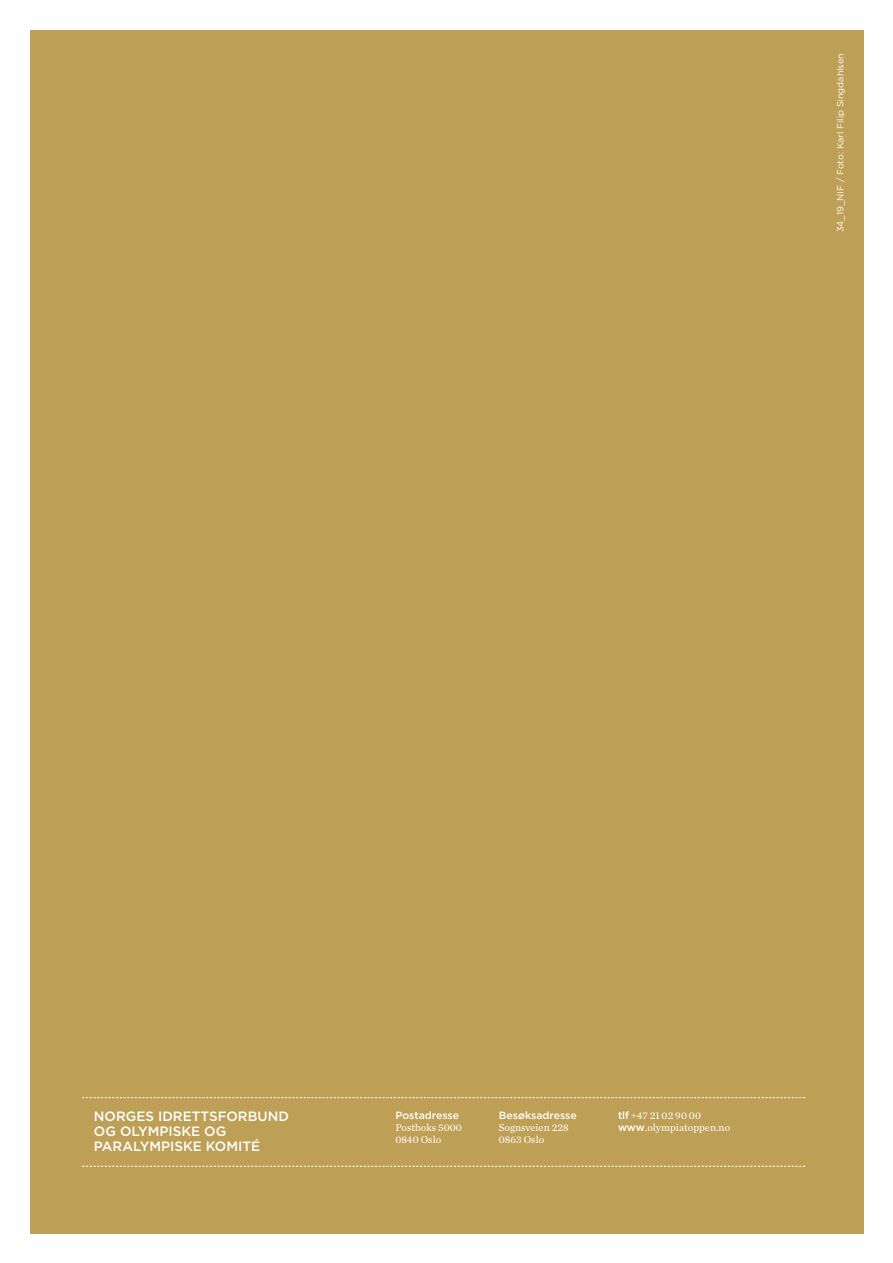
<style>
.page{position:relative;width:893px;height:1263px;background:#fff}
.page>*{position:absolute;margin:0;border:0;box-sizing:border-box;transform-origin:0 0}
.t1{font:500 13.5px/15px "Gotham";color:#fff}
.t2{font:10.5px/12px "Chronicle Text G1";color:#fff}
.t3{font:500 10.5px "Gotham";color:#fff}
.t4{font:9px "Gotham";color:#fff}
.s1{font-family:"Gotham";font-weight:500}
</style>
<div class="page">
<div style="left:30px;top:30px;width:833px;height:1203px;background:#be9f56"></div>
<svg style="left:82px;top:1097px;width:723px;height:1px"></svg>
<svg style="left:82px;top:1166px;width:723px;height:1px"></svg>
<p class="t4" style="left:834px;top:232px;width:180px;rotate:-90deg">34_19_NIF / Foto: Karl Filip Singdahlsen</p>
<p class="t1" style="left:94px;top:1109px;width:196px">NORGES IDRETTSFORBUND<br>OG OLYMPISKE OG<br>PARALYMPISKE KOMITÉ</p>
<p class="t2" style="left:618px;top:1109px;width:114px"><span class="s1">tlf</span> +47 21 02 90 00 <span class="s1">www</span>.olympiatoppen.no</p>
<p class="t3" style="left:395px;top:1108px;width:65px">Postadresse</p>
<p class="t2" style="left:395px;top:1121px;width:68px">Postboks 5000<br>0840 Oslo</p>
<p class="t3" style="left:499px;top:1108px;width:79px">Besøksadresse</p>
<p class="t2" style="left:499px;top:1121px;width:71px">Sognsveien 228<br>0863 Oslo</p>
</div>
